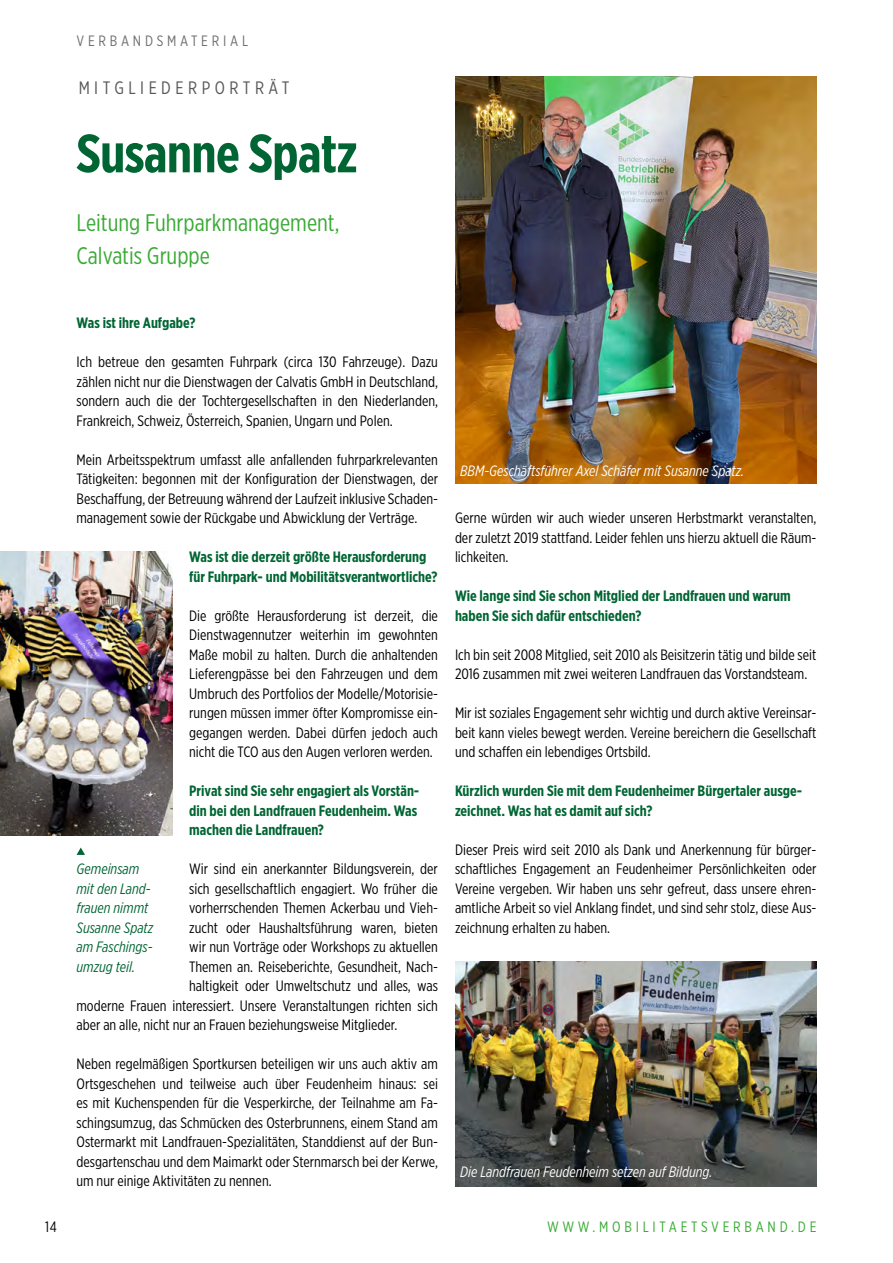
<style>
.page{position:relative;width:893px;height:1263px;background:#fff}
.page>*{position:absolute;margin:0;border:0;box-sizing:border-box;transform-origin:0 0}
.Head_36_narrow{font:700 54px "Gotham X Narrow";letter-spacing:-.01em;color:#006533}
.Vorspann_14pt__links{font:24px/33px "Gotham X Narrow";color:#3aaa35}
.Subhead_Versalien_kl{font:18px "Gotham X Narrow";letter-spacing:.25em;color:#575756}
.Copy__Block{font:15px/19.5px "Gotham X Narrow";color:#000;text-align:justify}
.Copy_linksbündig{font:700 15px/19.5px "Gotham X Narrow";color:#006533}
.Bildunterschrift__li{font:italic 15px "Gotham X Narrow";color:#fff}
.Bildunterschrift__li-2{font:italic 15px/19.5px "Gotham X Narrow";color:#006533}
.t1{font:15px "Gotham X Narrow";letter-spacing:.25em;color:#3aaa35}
.Rubrikentitel{font:15px "Gotham X Narrow";letter-spacing:.25em;color:#706f6f}
</style>
<div class="page">
<img style="left:455px;top:77px;width:361px;height:406px">
<img style="left:0;top:552px;width:172px;height:283px">
<img style="left:455px;top:961px;width:361px;height:225px">
<svg style="left:77px;top:847px;width:8px;height:8px"></svg>
<p class="Rubrikentitel" style="left:77px;top:32px;width:173px">VERBANDSMATERIAL</p>
<p class="Subhead_Versalien_kl" style="left:79px;top:77px;width:212px">MITGLIEDERPORTRÄT</p>
<p class="Head_36_narrow" style="left:77px;top:120px;width:282px">Susanne Spatz</p>
<p class="Vorspann_14pt__links" style="left:77px;top:205px;width:264px">Leitung Fuhrparkmanagement,<br>Calvatis Gruppe</p>
<p class="Copy_linksbündig" style="left:77px;top:313px;width:120px">Was ist ihre Aufgabe?</p>
<p class="Copy__Block" style="left:77px;top:352px;width:363px">Ich betreue den gesamten Fuhrpark (circa 130 Fahrzeuge). Dazu zählen nicht nur die Dienstwagen der Calvatis GmbH in Deutschland, sondern auch die der Tochtergesellschaften in den Niederlanden, Frankreich, Schweiz, Österreich, Spanien, Ungarn und Polen.</p>
<p class="Copy__Block" style="left:77px;top:450px;width:363px">Mein Arbeitsspektrum umfasst alle anfallenden fuhrparkrelevanten Tätigkeiten: begonnen mit der Konfiguration der Dienstwagen, der Beschaffung, der Betreuung während der Laufzeit inklusive Schaden&shy;management sowie der Rückgabe und Abwicklung der Verträge.</p>
<p class="Copy_linksbündig" style="left:189px;top:547px;width:250px">Was ist die derzeit größte Herausforderung für Fuhrpark- und Mobilitätsverantwortliche?</p>
<p class="Copy__Block" style="left:189px;top:606px;width:250px">Die größte Herausforderung ist derzeit, die Dienstwagennutzer weiterhin im gewohnten Maße mobil zu halten. Durch die anhaltenden Lieferengpässe bei den Fahrzeugen und dem Umbruch des Portfolios der Modelle/Motorisie&shy;rungen müssen immer öfter Kompromisse ein&shy;gegangen werden. Dabei dürfen jedoch auch nicht die TCO aus den Augen verloren werden.</p>
<p class="Copy_linksbündig" style="left:189px;top:781px;width:232px">Privat sind Sie sehr engagiert als Vorstän&shy;din bei den Landfrauen Feudenheim. Was machen die Landfrauen?</p>
<p class="Copy__Block" style="left:189px;top:859px;width:250px">Wir sind ein anerkannter Bildungsverein, der</p>
<p class="Copy__Block" style="left:189px;top:879px;width:250px">sich gesellschaftlich engagiert. Wo früher die</p>
<p class="Copy__Block" style="left:189px;top:898px;width:250px">vorherrschenden Themen Ackerbau und Vieh-</p>
<p class="Copy__Block" style="left:189px;top:918px;width:250px">zucht oder Haushaltsführung waren, bieten</p>
<p class="Copy__Block" style="left:189px;top:937px;width:250px">wir nun Vorträge oder Workshops zu aktuellen</p>
<p class="Copy__Block" style="left:189px;top:957px;width:250px">Themen an. Reiseberichte, Gesundheit, Nach-</p>
<p class="Copy__Block" style="left:189px;top:976px;width:250px">haltigkeit oder Umweltschutz und alles, was</p>
<p class="Copy__Block" style="left:77px;top:996px;width:363px">moderne Frauen interessiert. Unsere Veranstaltungen richten sich</p>
<p class="Copy__Block" style="left:77px;top:1015px;width:322px">aber an alle, nicht nur an Frauen beziehungsweise Mitglieder.</p>
<p class="Copy__Block" style="left:77px;top:1054px;width:363px">Neben regelmäßigen Sportkursen beteiligen wir uns auch aktiv am Ortsgeschehen und teilweise auch über Feudenheim hinaus: sei es mit Kuchenspenden für die Vesperkirche, der Teilnahme am Fa&shy;schingsumzug, das Schmücken des Osterbrunnens, einem Stand am Ostermarkt mit Landfrauen-Spezialitäten, Standdienst auf der Bun&shy;desgartenschau und dem Maimarkt oder Sternmarsch bei der Kerwe, um nur einige Aktivitäten zu nennen.</p>
<p class="Bildunterschrift__li-2" style="left:77px;top:859px;width:78px">Gemeinsam mit den Land&shy;frauen nimmt<br>Susanne Spatz am Faschings&shy;umzug teil.</p>
<p class="Bildunterschrift__li" style="left:460px;top:462px;width:286px">BBM-Geschäftsführer Axel Schäfer mit Susanne Spatz.</p>
<p class="Copy__Block" style="left:455px;top:508px;width:363px">Gerne würden wir auch wieder unseren Herbstmarkt veranstalten, der zuletzt 2019 stattfand. Leider fehlen uns hierzu aktuell die Räum&shy;lichkeiten.</p>
<p class="Copy_linksbündig" style="left:455px;top:586px;width:337px">Wie lange sind Sie schon Mitglied der Landfrauen und warum haben Sie sich dafür entschieden?</p>
<p class="Copy__Block" style="left:455px;top:645px;width:363px">Ich bin seit 2008 Mitglied, seit 2010 als Beisitzerin tätig und bilde seit<br>2016 zusammen mit zwei weiteren Landfrauen das Vorstandsteam.</p>
<p class="Copy__Block" style="left:455px;top:703px;width:363px">Mir ist soziales Engagement sehr wichtig und durch aktive Vereinsar&shy;beit kann vieles bewegt werden. Vereine bereichern die Gesellschaft und schaffen ein lebendiges Ortsbild.</p>
<p class="Copy_linksbündig" style="left:455px;top:781px;width:349px">Kürzlich wurden Sie mit dem Feudenheimer Bürgertaler ausge&shy;zeichnet. Was hat es damit auf sich?</p>
<p class="Copy__Block" style="left:455px;top:840px;width:363px">Dieser Preis wird seit 2010 als Dank und Anerkennung für bürger&shy;schaftliches Engagement an Feudenheimer Persönlichkeiten oder Vereine vergeben. Wir haben uns sehr gefreut, dass unsere ehren&shy;amtliche Arbeit so viel Anklang findet, und sind sehr stolz, diese Aus&shy;zeichnung erhalten zu haben.</p>
<p class="Bildunterschrift__li" style="left:460px;top:1162px;width:254px">Die Landfrauen Feudenheim setzen auf Bildung.</p>
<p class="Copy__Block" style="left:45px;top:1217px;width:13px">14</p>
<p class="t1" style="left:547px;top:1218px;width:271px">WWW.MOBILITAETSVERBAND.DE</p>
</div>
